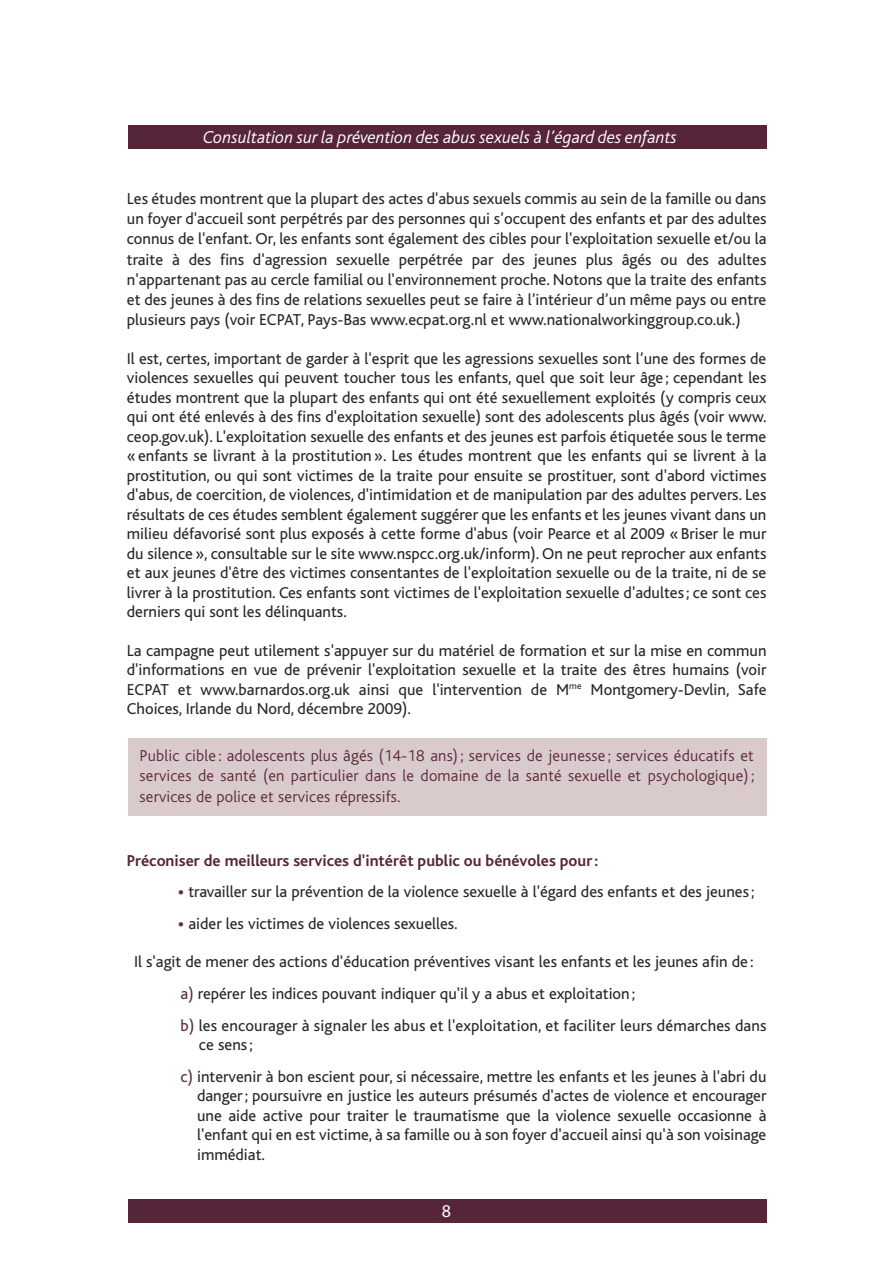
<style>
.page{position:relative;width:893px;height:1263px;background:#fff}
.page>*{position:absolute;margin:0;border:0;box-sizing:border-box;transform-origin:0 0}
.t1{font:italic 300 18px "Bliss";color:#fff}
.t2{font:18px "Myriad Pro";color:#fff}
.t3{font:16.5px/19.5px "Bliss";color:#282829;text-align:justify}
.t4{font:300 16.5px/19.5px "Bliss";letter-spacing:.01em;color:#5e2c3f}
.t5{font:700 16.5px "Bliss";color:#57253a}
.s1{font-size:21px;color:#5e2c3f}
.s2{color:#5e2c3f}
</style>
<div class="page">
<div style="left:128px;top:1199px;width:638px;height:23px;background:#57253a"></div>
<div style="left:128px;top:125px;width:638px;height:24px;background:#57253a"></div>
<div style="left:128px;top:738px;width:638px;height:77px;background:#d9cbcc"></div>
<p class="t1" style="left:203px;top:128px;width:475px">Consultation sur la prévention des abus sexuels à l’égard des enfants</p>
<p class="t3" style="left:127px;top:189px;width:641px;line-height:20.2px">Les études montrent que la plupart des actes d'abus sexuels commis au sein de la famille ou dans un foyer d'accueil sont perpétrés par des personnes qui s’occupent des enfants et par des adultes connus de l'enfant. Or, les enfants sont également des cibles pour l'exploitation sexuelle et/ou la traite à des fins d'agression sexuelle perpétrée par des jeunes plus âgés ou des adultes n'appartenant pas au cercle familial ou l'environnement proche. Notons que la traite des enfants et des jeunes à des fins de relations sexuelles peut se faire à l’intérieur d’un même pays ou entre plusieurs pays (voir ECPAT, Pays-Bas www.ecpat.org.nl et www.nationalworkinggroup.co.uk.)</p>
<p class="t3" style="left:127px;top:349px;width:641px">Il est, certes, important de garder à l'esprit que les agressions sexuelles sont l’une des formes de violences sexuelles qui peuvent toucher tous les enfants, quel que soit leur âge ; cependant les études montrent que la plupart des enfants qui ont été sexuellement exploités (y compris ceux qui ont été enlevés à des fins d'exploitation sexuelle) sont des adolescents plus âgés (voir www. ceop.gov.uk). L'exploitation sexuelle des enfants et des jeunes est parfois étiquetée sous le terme «enfants se livrant à la prostitution». Les études montrent que les enfants qui se livrent à la prostitution, ou qui sont victimes de la traite pour ensuite se prostituer, sont d'abord victimes d'abus, de coercition, de violences, d'intimidation et de manipulation par des adultes pervers. Les résultats de ces études semblent également suggérer que les enfants et les jeunes vivant dans un milieu défavorisé sont plus exposés à cette forme d'abus (voir Pearce et al 2009 «Briser le mur du silence», consultable sur le site www.nspcc.org.uk/inform). On ne peut reprocher aux enfants et aux jeunes d'être des victimes consentantes de l'exploitation sexuelle ou de la traite, ni de se livrer à la prostitution. Ces enfants sont victimes de l'exploitation sexuelle d'adultes; ce sont ces derniers qui sont les délinquants.</p>
<p class="t3" style="left:127px;top:641px;width:641px">La campagne peut utilement s'appuyer sur du matériel de formation et sur la mise en commun d'informations en vue de prévenir l'exploitation sexuelle et la traite des êtres humains (voir ECPAT et www.barnardos.org.uk ainsi que l'intervention de M<sup>me</sup> Montgomery-Devlin, Safe Choices, Irlande du Nord, décembre 2009).</p>
<p class="t4" style="left:140px;top:746px;width:616px">Public cible : adolescents plus âgés (14-18 ans); services de jeunesse ; services éducatifs et services de santé (en particulier dans le domaine de la santé sexuelle et psychologique);</p>
<p class="t4" style="left:140px;top:787px;width:262px">services de police et services répressifs.</p>
<p class="t5" style="left:127px;top:852px;width:473px">Préconiser de meilleurs services d'intérêt public ou bénévoles pour:</p>
<p class="t3" style="left:178px;top:882px;width:578px"><span class="s1">•</span> travailler sur la prévention de la violence sexuelle à l'égard des enfants et des jeunes;</p>
<p class="t3" style="left:178px;top:914px;width:281px"><span class="s1">•</span> aider les victimes de violences sexuelles.</p>
<p class="t3" style="left:181px;top:946px;width:587px;line-height:31.7px;text-align:left;text-indent:-46px">Il s'agit de mener des actions d'éducation préventives visant les enfants et les jeunes afin de : <span class="s2">a)</span> repérer les indices pouvant indiquer qu'il y a abus et exploitation;<br><span class="s2">b)</span> les encourager à signaler les abus et l'exploitation, et faciliter leurs démarches dans</p>
<p class="t3" style="left:181px;top:1029px;width:587px;line-height:31.7px;text-indent:18px">ce sens;<br><span class="s2">c)</span> intervenir à bon escient pour, si nécessaire, mettre les enfants et les jeunes à l'abri du</p>
<p class="t3" style="left:197px;top:1086px;width:571px">danger; poursuivre en justice les auteurs présumés d'actes de violence et encourager une aide active pour traiter le traumatisme que la violence sexuelle occasionne à l'enfant qui en est victime, à sa famille ou à son foyer d'accueil ainsi qu'à son voisinage immédiat.</p>
<p class="t2" style="left:442px;top:1200px;width:11px">8</p>
</div>
